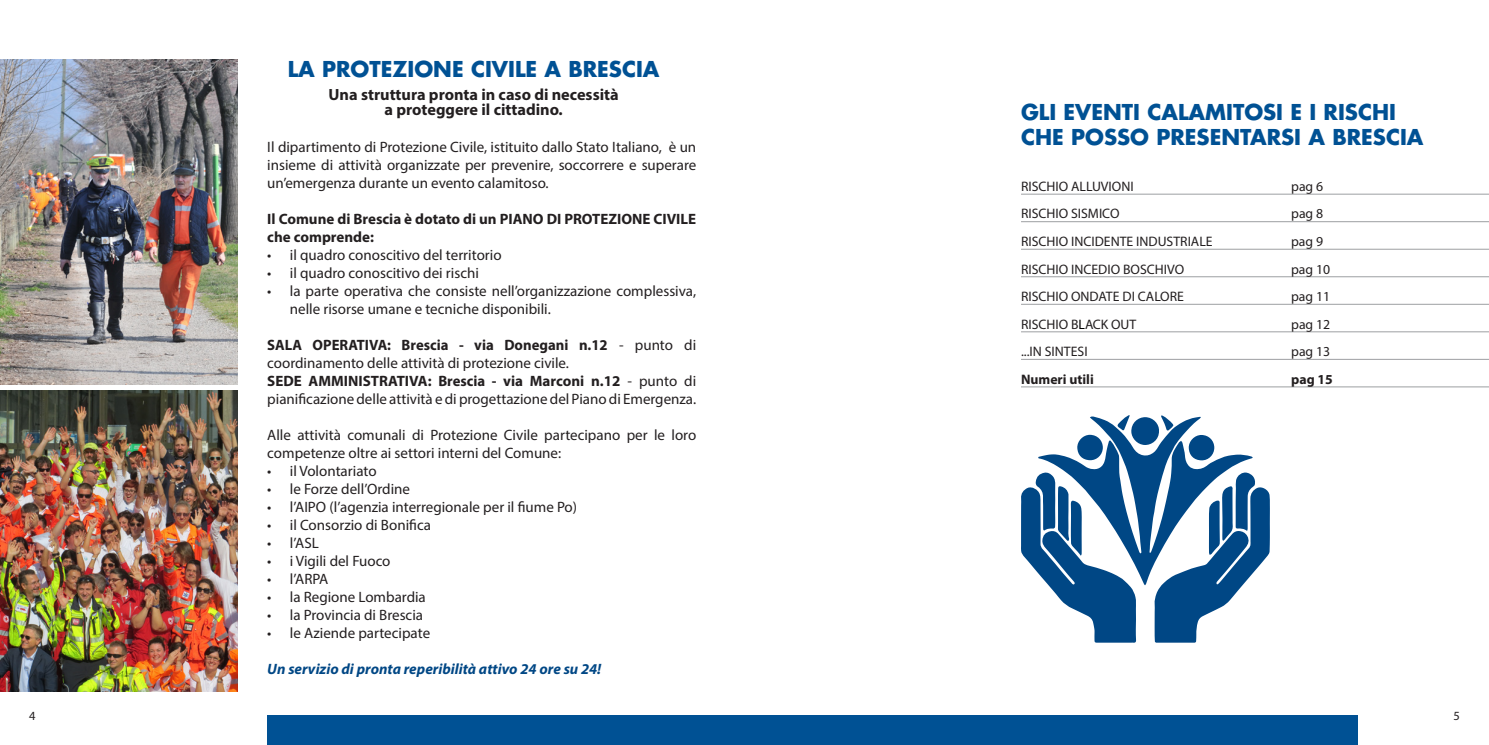
<style>
.page{position:relative;width:1489px;height:745px;background:#fff}
.page>*{position:absolute;margin:0;border:0;box-sizing:border-box;transform-origin:0 0}
.t1{font:700 21.25px/25.5px "Futura Std";color:#005194}
.t2{font:700 16.25px/15px "Myriad Pro";color:#231f20;text-align:center}
.t3{font:15px/18px "Myriad Pro";color:#231f20}
.t4{font:700 15px/18px "Myriad Pro";color:#231f20}
.t5{font:italic 700 15px "Myriad Pro";color:#004785}
.t6{font:13.75px "Myriad Pro";color:#231f20}
.t7{font:700 13.75px "Myriad Pro";color:#231f20}
.t8{font:12.5px "Myriad Pro";color:#231f20}
.s1{font-weight:700}
.s2{color:#000}
</style>
<div class="page">
<div style="left:267px;top:714px;width:1090px;height:30px;background:#005194"></div>
<hr style="left:1020px;top:194px;width:468px;height:1px;background:#9d9fa2">
<hr style="left:1020px;top:221px;width:468px;height:1px;background:#9d9fa2">
<hr style="left:1020px;top:249px;width:468px;height:1px;background:#9d9fa2">
<hr style="left:1020px;top:276px;width:468px;height:1px;background:#9d9fa2">
<hr style="left:1020px;top:304px;width:468px;height:1px;background:#9d9fa2">
<hr style="left:1020px;top:331px;width:468px;height:1px;background:#9d9fa2">
<hr style="left:1020px;top:359px;width:468px;height:1px;background:#9d9fa2">
<hr style="left:1020px;top:386px;width:468px;height:1px;background:#9d9fa2">
<img style="left:0;top:60px;width:237px;height:324px">
<svg style="left:1021px;top:415px;width:248px;height:227px"></svg>
<img style="left:0;top:390px;width:237px;height:301px">
<h1 class="t1" style="left:288px;top:56px;width:373px">LA PROTEZIONE CIVILE A BRESCIA</h1>
<p class="t2" style="left:328px;top:86px;width:292px">Una struttura pronta in caso di necessità a proteggere il cittadino.</p>
<p class="t3" style="left:267px;top:137px;width:430px;text-align:justify">Il dipartimento di Protezione Civile, istituito dallo Stato Italiano, è un insieme di attività organizzate per prevenire, soccorrere e superare un’emergenza durante un evento calamitoso.</p>
<p class="t4" style="left:267px;top:209px;width:430px">Il Comune di Brescia è dotato di un PIANO DI PROTEZIONE CIVILE che comprende:</p>
<p class="t3" style="left:267px;top:245px;width:236px">• il quadro conoscitivo del territorio</p>
<p class="t3" style="left:267px;top:263px;width:213px">• il quadro conoscitivo dei rischi</p>
<p class="t3" style="left:290px;top:281px;width:408px;text-indent:-22px">• la parte operativa che consiste nell’organizzazione complessiva, nelle risorse umane e tecniche disponibili.</p>
<p class="t3" style="left:267px;top:335px;width:430px"><span class="s1">SALA OPERATIVA: Brescia - via Donegani n.12</span> - punto di coordinamento delle attività di protezione civile.<br><span class="s1">SEDE AMMINISTRATIVA: Brescia - via Marconi n.12</span> - punto di pianificazione delle attività e di progettazione del Piano di Emergenza.</p>
<p class="t3" style="left:267px;top:425px;width:430px">Alle attività comunali di Protezione Civile partecipano per le loro competenze oltre ai settori interni del Comune:</p>
<p class="t3" style="left:267px;top:461px;width:111px">• il Volontariato</p>
<p class="t3" style="left:267px;top:479px;width:144px">• le Forze dell’Ordine</p>
<p class="t3" style="left:267px;top:497px;width:311px">• l’AIPO (l’agenzia interregionale per il fiume Po)</p>
<p class="t3" style="left:267px;top:515px;width:165px">• il Consorzio di Bonifica</p>
<p class="t3" style="left:267px;top:533px;width:53px">• l’ASL</p>
<p class="t3" style="left:267px;top:551px;width:125px">• i Vigili del Fuoco</p>
<p class="t3" style="left:267px;top:569px;width:63px">• l’ARPA</p>
<p class="t3" style="left:267px;top:587px;width:160px">• la Regione Lombardia</p>
<p class="t3" style="left:267px;top:605px;width:157px">• la Provincia di Brescia</p>
<p class="t3" style="left:267px;top:623px;width:164px">• le Aziende partecipate</p>
<p class="t5" style="left:267px;top:659px;width:335px">Un servizio di pronta reperibilità attivo 24 ore su 24!</p>
<h1 class="t1" style="left:1020px;top:99px;width:404px">GLI EVENTI CALAMITOSI E I RISCHI<br>CHE POSSO PRESENTARSI A BRESCIA</h1>
<p class="t6" style="left:1020px;top:178px;width:114px">RISCHIO ALLUVIONI</p>
<p class="t6" style="left:1290px;top:178px;width:34px">pag 6</p>
<p class="t6" style="left:1020px;top:205px;width:100px">RISCHIO SISMICO</p>
<p class="t6" style="left:1290px;top:205px;width:34px">pag 8</p>
<p class="t6" style="left:1020px;top:233px;width:193px">RISCHIO INCIDENTE INDUSTRIALE</p>
<p class="t6" style="left:1290px;top:233px;width:34px">pag 9</p>
<p class="t6" style="left:1020px;top:260px;width:165px">RISCHIO INCEDIO BOSCHIVO</p>
<p class="t6" style="left:1290px;top:260px;width:41px">pag 10</p>
<p class="t6" style="left:1020px;top:288px;width:164px">RISCHIO ONDATE DI CALORE</p>
<p class="t6" style="left:1290px;top:288px;width:41px">pag 11</p>
<p class="t6" style="left:1020px;top:315px;width:117px">RISCHIO B<span class="s2">L</span>ACK OUT</p>
<p class="t6" style="left:1290px;top:315px;width:41px">pag 12</p>
<p class="t6" style="left:1020px;top:343px;width:68px">...IN SINTESI</p>
<p class="t6" style="left:1290px;top:343px;width:41px">pag 13</p>
<p class="t7" style="left:1020px;top:370px;width:74px">Numeri utili</p>
<p class="t7" style="left:1290px;top:370px;width:43px">pag 15</p>
<p class="t8" style="left:29px;top:708px;width:8px">4</p>
<p class="t8" style="left:1453px;top:708px;width:8px">5</p>
</div>
